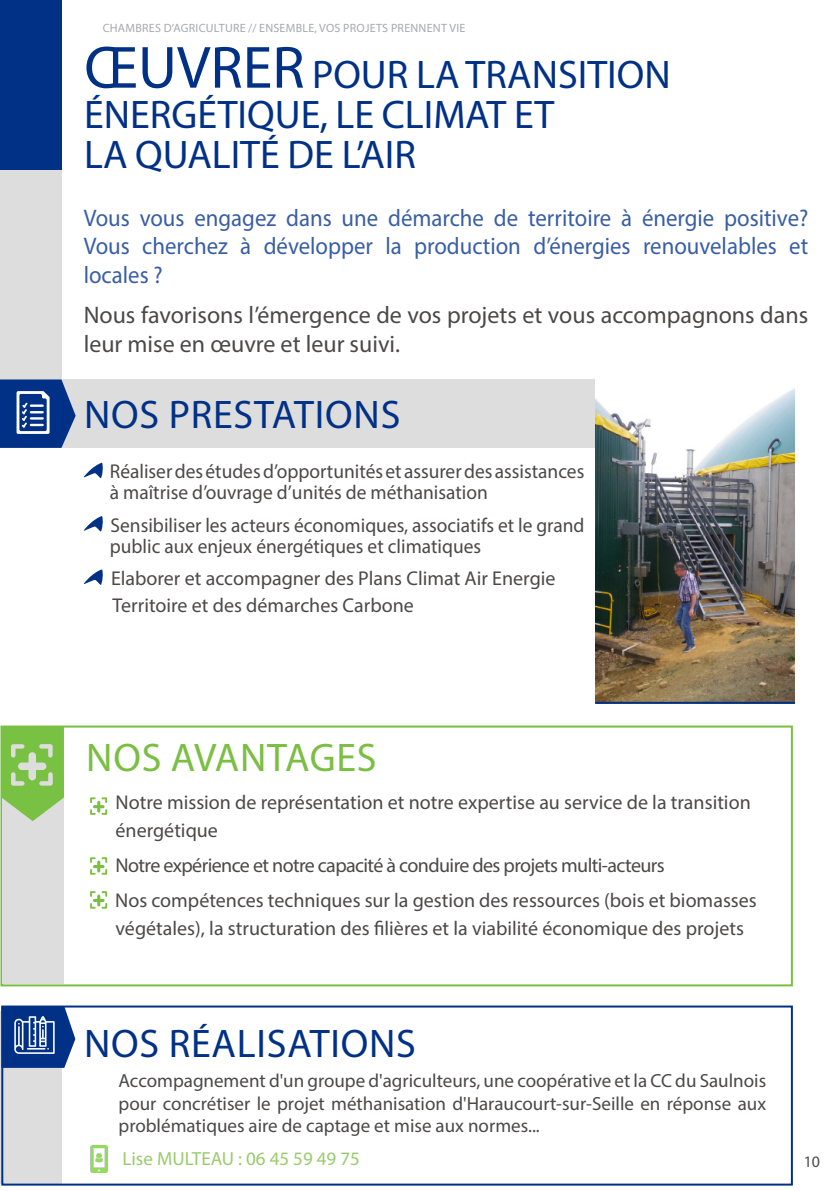
<style>
.page{position:relative;width:840px;height:1191px;background:#fff}
.page>*{position:absolute;margin:0;border:0;box-sizing:border-box;transform-origin:0 0}
.t1{font:40px/40px "Myriad Pro";color:#003186}
.t2{font:40px "Myriad Pro";letter-spacing:.02em;color:#003186}
.t3{font:40px "Myriad Pro";letter-spacing:.02em;color:#7abe42}
.t4{font:24px/28.8px "Myriad Pro";color:#395ea4;text-align:justify;scale:.95 1}
.t5{font:24px/28.8px "Myriad Pro";color:#4b4948}
.t6{font:20px/21px "Myriad Pro";color:#4b4948}
.t7{font:20px "Myriad Pro";letter-spacing:-.03em;color:#4b4948}
.t8{font:19px/22.8px "Myriad Pro";color:#4b4948;text-align:justify}
.t9{font:19px "Myriad Pro";color:#9acb6d}
.t10{font:16px "Myriad Pro";color:#4b4948}
.t11{font:12px "Myriad Pro";letter-spacing:.02em;color:#a8a9ad}
.s1{font-size:60px}
</style>
<div class="page">
<div style="left:0;top:0;width:61px;height:170px;background:#003186"></div>
<div style="left:0;top:725px;width:792px;height:261px;border:2px solid #7abe42"></div>
<div style="left:0;top:170px;width:61px;height:210px;background:#dedddd"></div>
<div style="left:0;top:379px;width:792px;height:69px;background:#dedddd"></div>
<svg style="left:90px;top:797px;width:17px;height:18px"></svg>
<svg style="left:90px;top:857px;width:17px;height:17px"></svg>
<svg style="left:90px;top:891px;width:17px;height:17px"></svg>
<img style="left:595px;top:379px;width:199px;height:323px">
<svg style="left:84px;top:462px;width:19px;height:16px"></svg>
<svg style="left:84px;top:516px;width:19px;height:15px"></svg>
<svg style="left:84px;top:569px;width:19px;height:16px"></svg>
<hr style="left:595px;top:702px;width:199px;height:2px;background:#003186">
<div style="left:2px;top:774px;width:61px;height:209px;background:#dedddd"></div>
<svg style="left:1px;top:726px;width:63px;height:95px"></svg>
<div style="left:0;top:1011px;width:61px;height:172px;background:#dedddd"></div>
<img style="left:90px;top:1145px;width:18px;height:28px">
<svg style="left:0;top:379px;width:76px;height:69px"></svg>
<svg style="left:4px;top:1008px;width:71px;height:59px"></svg>
<div style="left:1px;top:1005px;width:791px;height:180px;border:2px solid #003186"></div>
<p class="t11" style="left:103px;top:21px;width:364px">CHAMBRES D’AGRICULTURE // ENSEMBLE, VOS PROJETS PRENNENT VIE</p>
<p class="t1" style="left:84px;top:54px;width:588px"><span class="s1">ŒUVRER</span> POUR LA TRANSITION<br>ÉNERGÉTIQUE, LE CLIMAT ET</p>
<p class="t1" style="left:84px;top:134px;width:333px">LA QUALITÉ DE L’AIR</p>
<p class="t4" style="left:84px;top:203px;width:763px">Vous vous engagez dans une démarche de territoire à énergie positive?<br>Vous cherchez à développer la production d’énergies renouvelables et locales ?</p>
<p class="t5" style="left:84px;top:300px;width:725px">Nous favorisons l’émergence de vos projets et vous accompagnons dans leur mise en œuvre et leur suivi.</p>
<p class="t2" style="left:84px;top:390px;width:318px">NOS PRESTATIONS</p>
<p class="t6" style="left:110px;top:461px;width:476px">Réaliser des études d’opportunités et assurer des assistances à maîtrise d’ouvrage d’unités de méthanisation</p>
<p class="t6" style="left:110px;top:514px;width:476px">Sensibiliser les acteurs économiques, associatifs et le grand public aux enjeux énergétiques et climatiques</p>
<p class="t6" style="left:111px;top:567px;width:445px">Elaborer et accompagner des Plans Climat Air Energie</p>
<p class="t6" style="left:112px;top:595px;width:302px">Territoire et des démarches Carbone</p>
<p class="t3" style="left:86px;top:733px;width:292px">NOS AVANTAGES</p>
<p class="t6" style="left:115px;top:791px;width:636px">Notre mission de représentation et notre expertise au service de la transition</p>
<p class="t6" style="left:115px;top:819px;width:104px">énergétique</p>
<p class="t7" style="left:115px;top:853px;width:550px">Notre expérience et notre capacité à conduire des projets multi-acteurs</p>
<p class="t6" style="left:115px;top:889px;width:642px">Nos compétences techniques sur la gestion des ressources (bois et biomasses</p>
<p class="t6" style="left:115px;top:917px;width:629px">végétales), la structuration des filières et la viabilité économique des projets</p>
<p class="t2" style="left:84px;top:1019px;width:333px">NOS RÉALISATIONS</p>
<p class="t8" style="left:118px;top:1068px;width:648px">Accompagnement d'un groupe d'agriculteurs, une coopérative et la CC du Saulnois pour concrétiser le projet méthanisation d'Haraucourt-sur-Seille en réponse aux problématiques aire de captage et mise aux normes...</p>
<p class="t9" style="left:122px;top:1147px;width:239px">Lise MULTEAU : 06 45 59 49 75</p>
<p class="t10" style="left:803px;top:1152px;width:18px">10</p>
</div>
